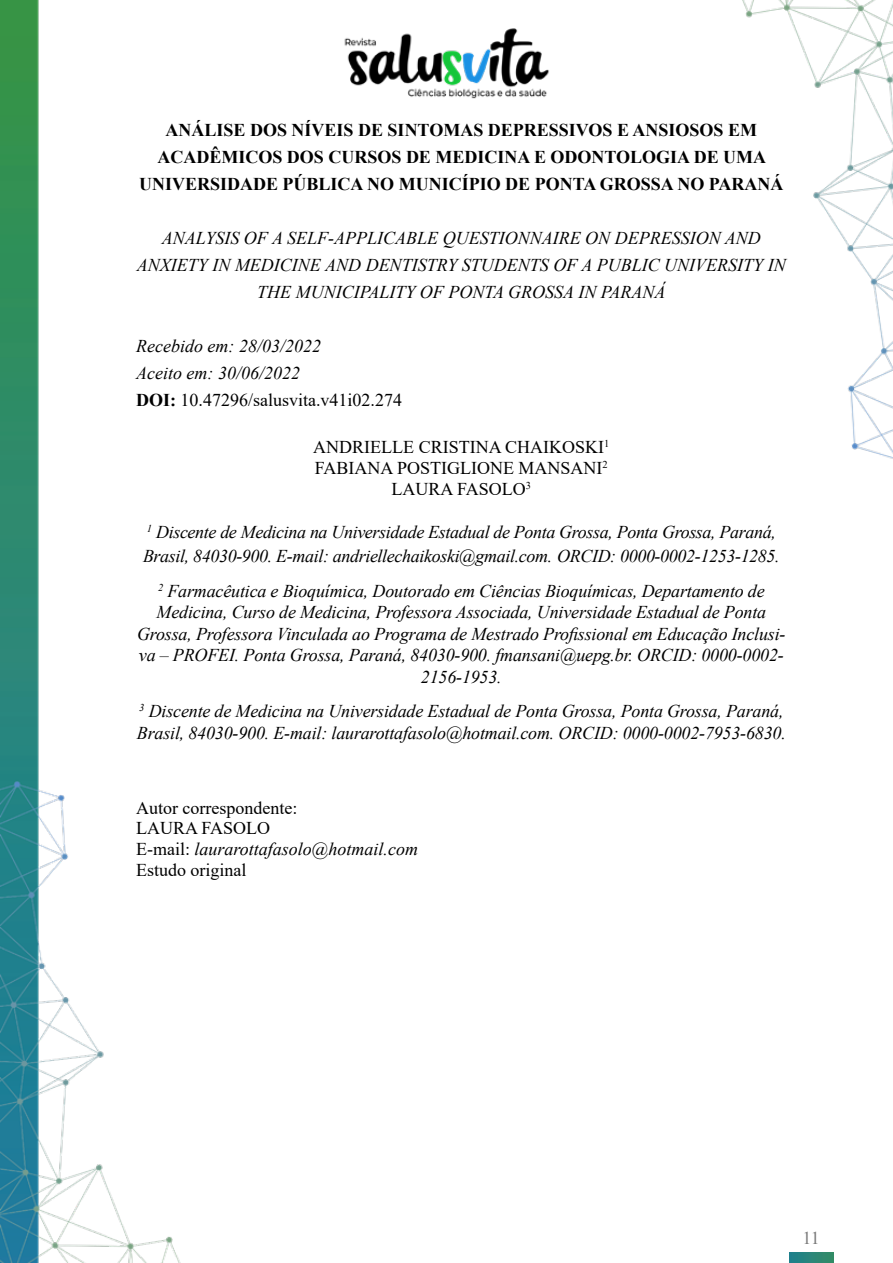
<style>
.page{position:relative;width:893px;height:1263px;background:#fff}
.page>*{position:absolute;margin:0;border:0;box-sizing:border-box;transform-origin:0 0}
.t1{font:italic 18px/21.6px "Times New Roman";letter-spacing:-.01em;color:#000}
.t2{font:700 18px/27px "Times New Roman";color:#000;text-align:center}
.t3{font:18px/20.7px "Times New Roman";color:#000;text-align:center}
.t4{font:18px "Times New Roman";color:#7a7a7a}
.s1{font-weight:700;font-style:normal}
.s2{font-style:normal}
.s3{font-style:italic}
</style>
<div class="page">
<img style="left:0;top:0;width:834px;height:1263px">
<img style="left:322px;top:0;width:249px;height:123px">
<img style="left:729px;top:0;width:164px;height:466px">
<img style="left:789px;top:1253px;width:44px;height:10px">
<p class="t2" style="left:139px;top:115px;width:646px">ANÁLISE DOS NÍVEIS DE SINTOMAS DEPRESSIVOS E ANSIOSOS EM<br>ACADÊMICOS DOS CURSOS DE MEDICINA E ODONTOLOGIA DE UMA<br>UNIVERSIDADE PÚBLICA NO MUNICÍPIO DE PONTA GROSSA NO PARANÁ</p>
<p class="t1" style="left:137px;top:224px;width:650px;line-height:27px;text-align:center">ANALYSIS OF A SELF-APPLICABLE QUESTIONNAIRE ON DEPRESSION AND<br>ANXIETY IN MEDICINE AND DENTISTRY STUDENTS OF A PUBLIC UNIVERSITY IN<br>THE MUNICIPALITY OF PONTA GROSSA IN PARANÁ</p>
<p class="t1" style="left:136px;top:332px;width:268px;line-height:27px">Recebido em: 28/03/2022<br>Aceito em: 30/06/2022<br><span class="s1">DOI:</span> <span class="s2">10.47296/salusvita.v41i02.274</span></p>
<p class="t3" style="left:313px;top:436px;width:298px">ANDRIELLE CRISTINA CHAIKOSKI<sup>1<br></sup>FABIANA POSTIGLIONE MANSANI<sup>2<br></sup>LAURA FASOLO<sup>3</sup></p>
<p class="t1" style="left:143px;top:519px;width:638px;line-height:24.3px"><sup>1</sup> Discente de Medicina na Universidade Estadual de Ponta Grossa, Ponta Grossa, Paraná,<br>Brasil, 84030-900. E-mail: andriellechaikoski@gmail.com. ORCID: 0000-0002-1253-1285.</p>
<p class="t1" style="left:137px;top:579px;width:650px;text-align:center"><sup>2</sup> Farmacêutica e Bioquímica, Doutorado em Ciências Bioquímicas, Departamento de Medicina, Curso de Medicina, Professora Associada, Universidade Estadual de Ponta Grossa, Professora Vinculada ao Programa de Mestrado Profissional em Educação Inclusi&shy;va – PROFEI. Ponta Grossa, Paraná, 84030-900. fmansani@uepg.br. ORCID: 0000-0002- 2156-1953.</p>
<p class="t1" style="left:137px;top:700px;width:650px"><sup>3</sup> Discente de Medicina na Universidade Estadual de Ponta Grossa, Ponta Grossa, Paraná,<br>Brasil, 84030-900. E-mail: laurarottafasolo@hotmail.com. ORCID: 0000-0002-7953-6830.</p>
<p class="t3" style="left:136px;top:797px;width:283px;text-align:left">Autor correspondente:<br>LAURA FASOLO<br>E-mail: <span class="s3">laurarottafasolo@hotmail.com<br></span>Estudo original</p>
<p class="t4" style="left:803px;top:1226px;width:19px">11</p>
</div>
